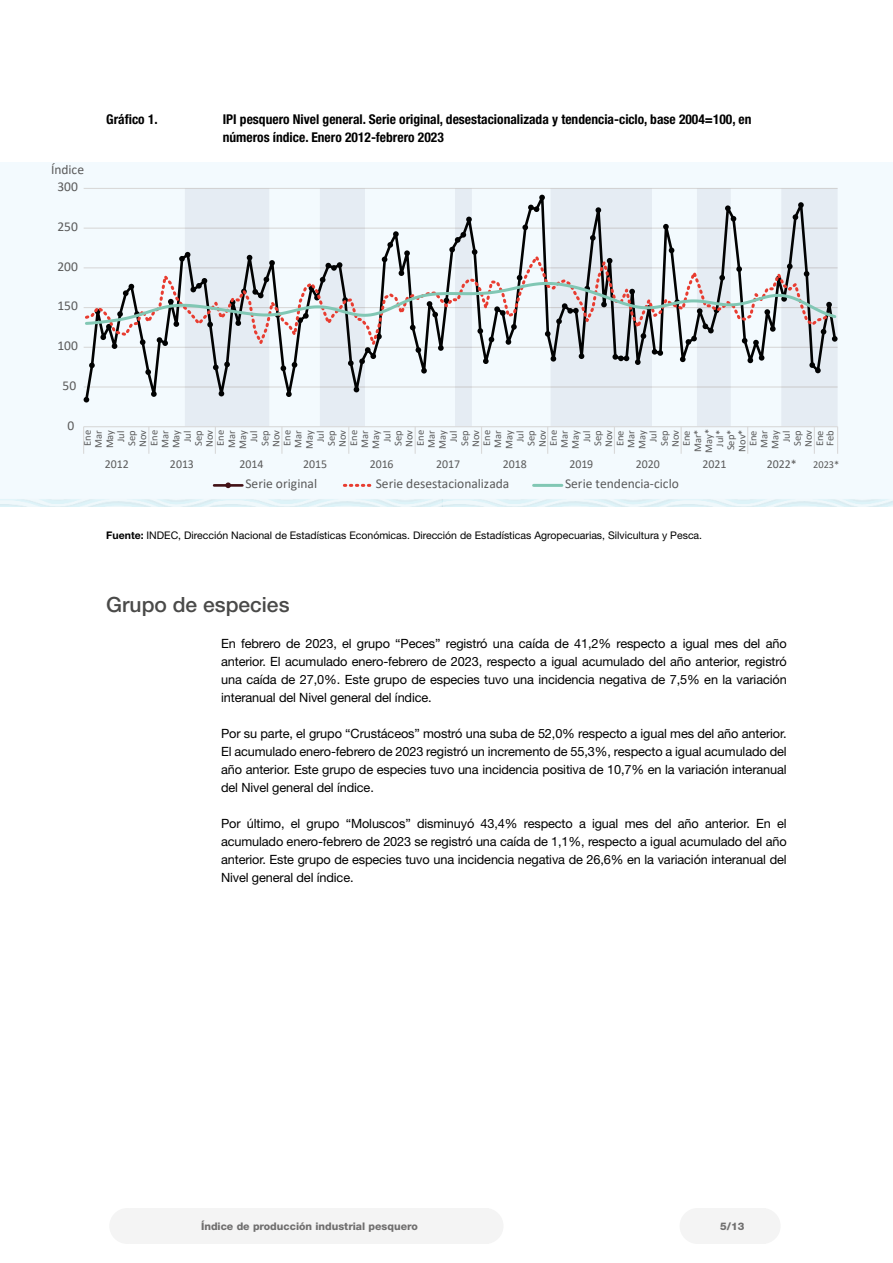
<style>
.page{position:relative;width:893px;height:1263px;background:#fff}
.page>*{position:absolute;margin:0;border:0;box-sizing:border-box;transform-origin:0 0}
.t1{font:500 21px "Helvetica Neue LT Std";color:#4a4a49}
.t2{font:700 condensed 13.5px/18px "Helvetica Neue LT Std";color:#000}
.t3{font:13.5px "Calibri";color:#5a5a5a}
.t4{font:12.75px/18px "Helvetica Neue LT Std";letter-spacing:-.01em;color:#000;text-align:justify}
.t5{font:12px "Calibri";color:#5a5a5a}
.t6{font:10.5px "Helvetica Neue LT Std";color:#000}
.t7{font:800 10.5px "Helvetica Neue LT Std";color:#706f6f}
.t8{font:10.5px "Calibri";color:#5a5a5a}
.t9{font:10.35px/11.1px "Calibri";letter-spacing:-.005em;color:#5a5a5a;text-align:right}
.s1{font-weight:700}
</style>
<div class="page">
<div style="left:680px;top:1208px;width:35px;height:36px;background:#f4f4f4;border-radius:50%"></div>
<div style="left:109px;top:1208px;width:36px;height:36px;background:#f4f4f4;border-radius:50%"></div>
<div style="left:745px;top:1208px;width:36px;height:36px;background:#f4f4f4;border-radius:50%"></div>
<div style="left:468px;top:1208px;width:35px;height:36px;background:#f4f4f4;border-radius:50%"></div>
<div style="left:699px;top:1208px;width:66px;height:36px;background:#f4f4f4"></div>
<div style="left:130px;top:1208px;width:359px;height:36px;background:#f4f4f4"></div>
<div style="left:0;top:162px;width:893px;height:344px;background:#f3fafe"></div>
<img style="left:0;top:499px;width:432px;height:7px">
<img style="left:432px;top:499px;width:461px;height:7px">
<hr style="left:214px;top:484px;width:28px;height:3px;background:#421116">
<svg style="left:225px;top:482px;width:6px;height:6px"></svg>
<svg style="left:344px;top:484px;width:28px;height:3px"></svg>
<hr style="left:534px;top:484px;width:28px;height:3px;background:#81c7b4">
<svg style="left:185px;top:409px;width:652px;height:17px;fill:#e5ecf3"></svg>
<hr style="left:84px;top:426px;width:754px;height:1px;background:#d9d9d9">
<svg style="left:837px;top:427px;width:1px;height:27px"></svg>
<svg style="left:814px;top:427px;width:1px;height:27px"></svg>
<svg style="left:747px;top:427px;width:1px;height:27px"></svg>
<svg style="left:681px;top:427px;width:1px;height:27px"></svg>
<svg style="left:614px;top:427px;width:1px;height:27px"></svg>
<svg style="left:547px;top:427px;width:1px;height:27px"></svg>
<svg style="left:481px;top:427px;width:1px;height:27px"></svg>
<svg style="left:415px;top:427px;width:1px;height:27px"></svg>
<svg style="left:348px;top:427px;width:1px;height:27px"></svg>
<svg style="left:281px;top:427px;width:1px;height:27px"></svg>
<svg style="left:215px;top:427px;width:1px;height:27px"></svg>
<svg style="left:148px;top:427px;width:1px;height:27px"></svg>
<svg style="left:83px;top:427px;width:1px;height:27px"></svg>
<svg style="left:84px;top:188px;width:754px;height:221px"></svg>
<svg style="left:84px;top:386px;width:754px;height:16px"></svg>
<svg style="left:84px;top:195px;width:754px;height:180px"></svg>
<p class="t3" style="left:51px;top:160px;width:34px">Índice</p>
<p class="t3" style="left:57px;top:177px;width:22px">300</p>
<p class="t3" style="left:57px;top:217px;width:22px">250</p>
<p class="t3" style="left:57px;top:257px;width:22px">200</p>
<p class="t3" style="left:57px;top:297px;width:22px">150</p>
<p class="t3" style="left:57px;top:336px;width:22px">100</p>
<p class="t3" style="left:63px;top:376px;width:15px">50</p>
<p class="t2" style="left:106px;top:110px;width:53px">Gráfico 1.</p>
<p class="t2" style="left:223px;top:110px;width:530px">IPI pesquero Nivel general. Serie original, desestacionalizada y tendencia-ciclo, base 2004=100, en números índice. Enero 2012-febrero 2023</p>
<p class="t3" style="left:68px;top:416px;width:8px">0</p>
<p class="t9" style="left:82px;top:453px;width:25px;rotate:-90deg">Ene<br>Mar<br>May<br>Jul<br>Sep<br>Nov<br>Ene<br>Mar<br>May<br>Jul<br>Sep<br>Nov<br>Ene<br>Mar<br>May<br>Jul<br>Sep<br>Nov<br>Ene<br>Mar<br>May<br>Jul<br>Sep<br>Nov<br>Ene<br>Mar<br>May<br>Jul<br>Sep<br>Nov<br>Ene<br>Mar<br>May<br>Jul<br>Sep<br>Nov<br>Ene<br>Mar<br>May<br>Jul<br>Sep<br>Nov<br>Ene<br>Mar<br>May<br>Jul<br>Sep<br>Nov<br>Ene<br>Mar<br>May<br>Jul<br>Sep<br>Nov<br>Ene<br>Mar*<br>May*<br>Jul*<br>Sep*<br>Nov*<br>Ene<br>Mar<br>May<br>Jul<br>Sep<br>Nov<br>Ene</p>
<p class="t5" style="left:105px;top:456px;width:25px">2012</p>
<p class="t5" style="left:170px;top:456px;width:25px">2013</p>
<p class="t5" style="left:240px;top:456px;width:25px">2014</p>
<p class="t5" style="left:303px;top:456px;width:25px">2015</p>
<p class="t5" style="left:370px;top:456px;width:25px">2016</p>
<p class="t5" style="left:436px;top:456px;width:25px">2017</p>
<p class="t5" style="left:503px;top:456px;width:25px">2018</p>
<p class="t5" style="left:569px;top:456px;width:25px">2019</p>
<p class="t5" style="left:636px;top:456px;width:25px">2020</p>
<p class="t5" style="left:702px;top:456px;width:25px">2021</p>
<p class="t5" style="left:767px;top:456px;width:31px">2022*</p>
<p class="t8" style="left:813px;top:457px;width:27px">2023*</p>
<p class="t8" style="left:823px;top:446px;width:17px;rotate:-90deg">Feb</p>
<p class="t3" style="left:246px;top:474px;width:73px">Serie original</p>
<p class="t3" style="left:376px;top:474px;width:135px">Serie desestacionalizada</p>
<p class="t3" style="left:565px;top:474px;width:115px">Serie tendencia-ciclo</p>
<p class="t6" style="left:106px;top:529px;width:597px"><span class="s1">Fuente:</span> INDEC, Dirección Nacional de Estadísticas Económicas. Dirección de Estadísticas Agropecuarias, Silvicultura y Pesca.</p>
<p class="t1" style="left:106px;top:592px;width:185px">Grupo de especies</p>
<p class="t4" style="left:221px;top:634px;width:567px">En febrero de 2023, el grupo “Peces” registró una caída de 41,2% respecto a igual mes del año anterior. El acumulado enero-febrero de 2023, respecto a igual acumulado del año anterior, registró una caída de 27,0%. Este grupo de especies tuvo una incidencia negativa de 7,5% en la variación interanual del Nivel general del índice.</p>
<p class="t4" style="left:221px;top:724px;width:567px">Por su parte, el grupo “Crustáceos” mostró una suba de 52,0% respecto a igual mes del año anterior.<br>El acumulado enero-febrero de 2023 registró un incremento de 55,3%, respecto a igual acumulado del año anterior. Este grupo de especies tuvo una incidencia positiva de 10,7% en la variación interanual del Nivel general del índice.</p>
<p class="t4" style="left:221px;top:814px;width:567px">Por último, el grupo “Moluscos” disminuyó 43,4% respecto a igual mes del año anterior. En el acumulado enero-febrero de 2023 se registró una caída de 1,1%, respecto a igual acumulado del año anterior. Este grupo de especies tuvo una incidencia negativa de 26,6% en la variación interanual del Nivel general del índice.</p>
<p class="t7" style="left:201px;top:1220px;width:218px">Índice de producción industrial pesquero</p>
<p class="t7" style="left:720px;top:1220px;width:26px">5/13</p>
</div>
